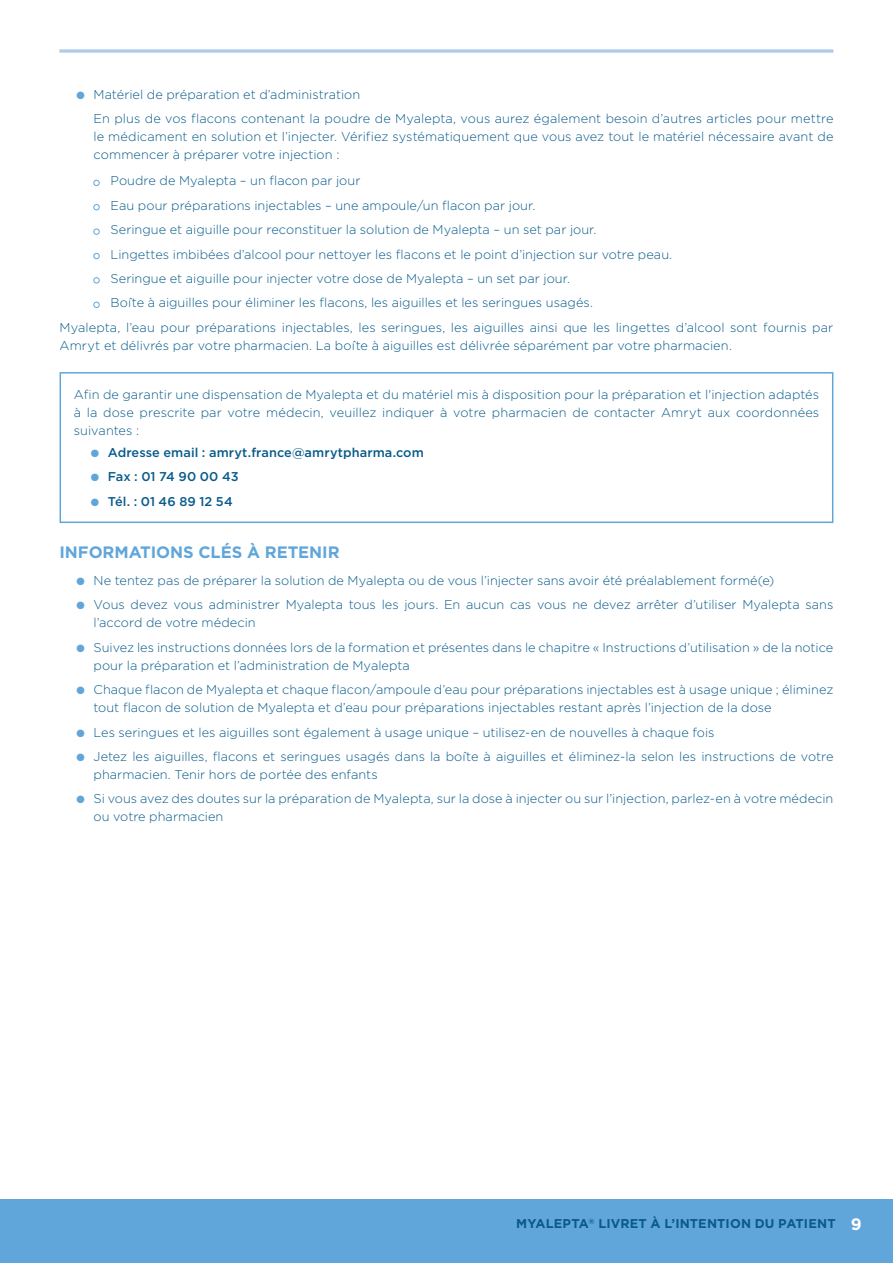
<style>
.page{position:relative;width:893px;height:1263px;background:#fff}
.page>*{position:absolute;margin:0;border:0;box-sizing:border-box;transform-origin:0 0}
.t1{font:700 16.5px "Gotham";letter-spacing:-.005em;color:#61a6da}
.t2{font:300 12.75px/18px "Gotham";letter-spacing:.005em;color:#085b8b}
.t3{font:500 12.75px "Gotham";letter-spacing:.005em;color:#085b8b}
.t4{font:700 12.75px "Gotham";letter-spacing:.01em;color:#085b8b}
.s1{color:#61a6da}
.s2{font-size:16.5px;color:#fff}
</style>
<div class="page">
<div style="left:0;top:1199px;width:893px;height:64px;background:#61a6da"></div>
<svg style="left:59px;top:49px;width:774px;height:4px;background:#bbd4ed"></svg>
<div style="left:60px;top:372px;width:773px;height:151px;border:2px solid #61a6da"></div>
<p class="t2" style="left:77px;top:85px;width:285px"><span class="s1">●</span> Matériel de préparation et d’administration</p>
<p class="t2" style="left:94px;top:109px;width:741px;text-align:justify">En plus de vos flacons contenant la poudre de Myalepta, vous aurez également besoin d’autres articles pour mettre le médicament en solution et l’injecter. Vérifiez systématiquement que vous avez tout le matériel nécessaire avant de commencer à préparer votre injection :</p>
<p class="t2" style="left:94px;top:172px;width:268px"><span class="s1">●</span> Poudre de Myalepta – un flacon par jour</p>
<p class="t2" style="left:94px;top:196px;width:443px"><span class="s1">●</span> Eau pour préparations injectables – une ampoule/un flacon par jour.</p>
<p class="t2" style="left:94px;top:221px;width:504px"><span class="s1">●</span> Seringue et aiguille pour reconstituer la solution de Myalepta – un set par jour.</p>
<p class="t2" style="left:94px;top:245px;width:580px"><span class="s1">●</span> Lingettes imbibées d’alcool pour nettoyer les flacons et le point d’injection sur votre peau.</p>
<p class="t2" style="left:94px;top:269px;width:478px"><span class="s1">●</span> Seringue et aiguille pour injecter votre dose de Myalepta – un set par jour.</p>
<p class="t2" style="left:94px;top:294px;width:501px"><span class="s1">●</span> Boîte à aiguilles pour éliminer les flacons, les aiguilles et les seringues usagés.</p>
<p class="t2" style="left:60px;top:318px;width:775px">Myalepta, l’eau pour préparations injectables, les seringues, les aiguilles ainsi que les lingettes d’alcool sont fournis par<br>Amryt et délivrés par votre pharmacien. La boîte à aiguilles est délivrée séparément par votre pharmacien.</p>
<p class="t2" style="left:74px;top:385px;width:747px;text-align:justify">Afin de garantir une dispensation de Myalepta et du matériel mis à disposition pour la préparation et l'injection adaptés à la dose prescrite par votre médecin, veuillez indiquer à votre pharmacien de contacter Amryt aux coordonnées suivantes :</p>
<p class="t3" style="left:91px;top:445px;width:335px"><span class="s1">●</span> Adresse email : amryt.france@amrytpharma.com</p>
<p class="t3" style="left:91px;top:470px;width:149px"><span class="s1">●</span> Fax : 01 74 90 00 43</p>
<p class="t3" style="left:91px;top:494px;width:144px"><span class="s1">●</span> Tél. : 01 46 89 12 54</p>
<p class="t1" style="left:60px;top:543px;width:282px">INFORMATIONS CLÉS À RETENIR</p>
<p class="t2" style="left:77px;top:571px;width:699px"><span class="s1">●</span> Ne tentez pas de préparer la solution de Myalepta ou de vous l’injecter sans avoir été préalablement formé(e)</p>
<p class="t2" style="left:94px;top:596px;width:741px;text-indent:-17px"><span class="s1">●</span> Vous devez vous administrer Myalepta tous les jours. En aucun cas vous ne devez arrêter d’utiliser Myalepta sans l’accord de votre médecin</p>
<p class="t2" style="left:94px;top:638px;width:741px;text-indent:-17px"><span class="s1">●</span> Suivez les instructions données lors de la formation et présentes dans le chapitre « Instructions d’utilisation » de la notice pour la préparation et l’administration de Myalepta</p>
<p class="t2" style="left:94px;top:680px;width:741px;text-indent:-17px"><span class="s1">●</span> Chaque flacon de Myalepta et chaque flacon/ampoule d’eau pour préparations injectables est à usage unique ; éliminez tout flacon de solution de Myalepta et d’eau pour préparations injectables restant après l’injection de la dose</p>
<p class="t2" style="left:77px;top:723px;width:639px"><span class="s1">●</span> Les seringues et les aiguilles sont également à usage unique – utilisez-en de nouvelles à chaque fois</p>
<p class="t2" style="left:94px;top:747px;width:741px;text-indent:-17px"><span class="s1">●</span> Jetez les aiguilles, flacons et seringues usagés dans la boîte à aiguilles et éliminez-la selon les instructions de votre pharmacien. Tenir hors de portée des enfants</p>
<p class="t2" style="left:94px;top:790px;width:741px;text-indent:-17px"><span class="s1">●</span> Si vous avez des doutes sur la préparation de Myalepta, sur la dose à injecter ou sur l’injection, parlez-en à votre médecin ou votre pharmacien</p>
<p class="t4" style="left:516px;top:1216px;width:347px">MYALEPTA<sup>®</sup> LIVRET À L’INTENTION DU PATIENT <span class="s2">9</span></p>
</div>
